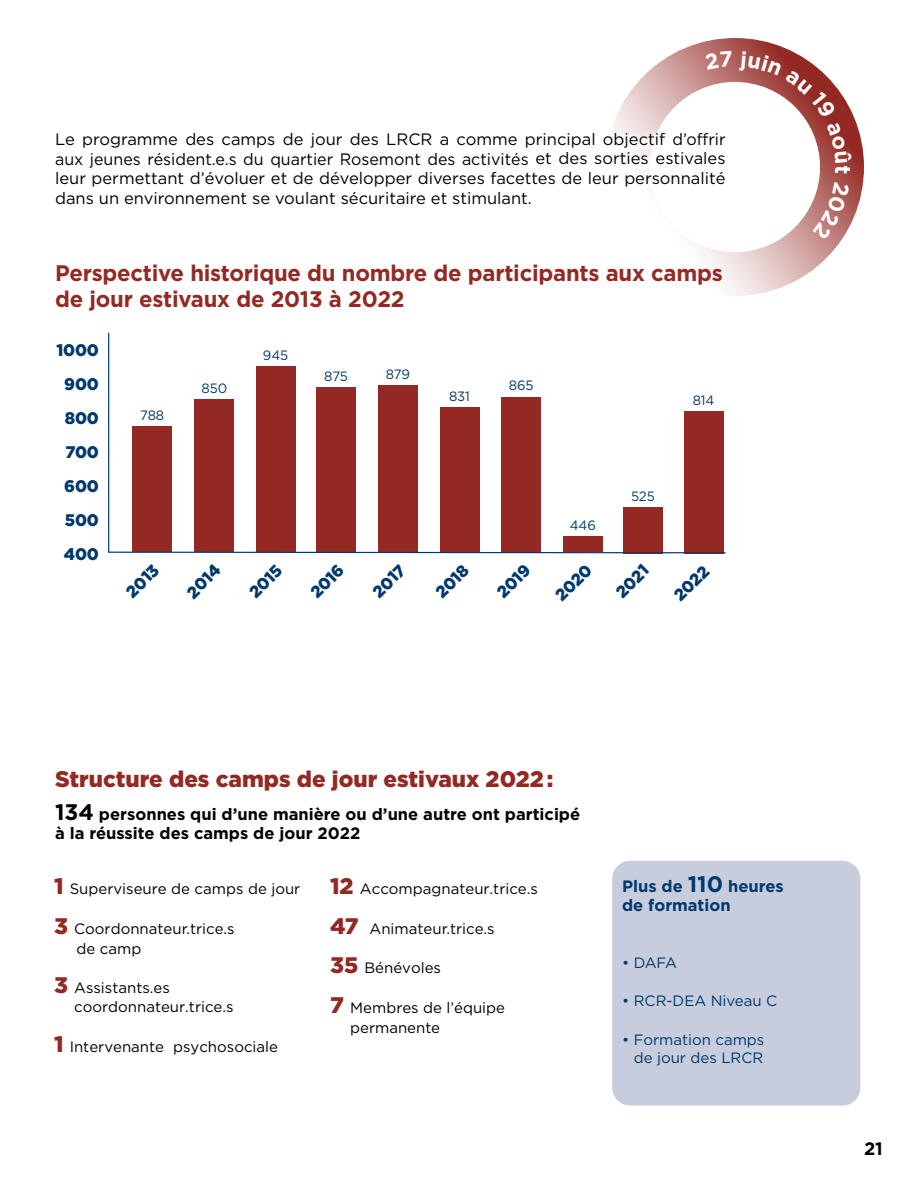
<style>
.page{position:relative;width:918px;height:1188px;background:#fff}
.page>*{position:absolute;margin:0;border:0;box-sizing:border-box;transform-origin:0 0}
.t1{font:700 22.5px/25.5px "Gotham";letter-spacing:-.01em;color:#942923}
.t2{font:900 22.5px "Gotham HTF";color:#942923}
.t3{font:700 18px "Gotham";color:#000}
.t4{font:900 16.8px/34px "Gotham HTF";letter-spacing:-.01em;color:#00396d;text-align:center}
.t5{font:16.5px/19.5px "Gotham HTF";color:#000;text-align:justify}
.t6{font:700 16.5px/19.5px "Gotham";color:#000}
.t7{font:700 16.5px/19.5px "Gotham";color:#00396d}
.t8{font:15px/19.8px "Gotham";color:#000}
.t9{font:15px/18px "Gotham HTF";color:#00396d;text-align:right}
.t10{font:13.5px "Gotham HTF";letter-spacing:-.01em;color:#00396d}
.s1{font-size:22.5px}
.s2{font-weight:900;font-size:22.5px;color:#942923}
</style>
<div class="page">
<svg style="left:613px;top:38px;width:251px;height:258px"></svg>
<svg style="left:108px;top:332px;width:618px;height:222px"></svg>
<div style="left:612px;top:861px;width:248px;height:245px;background:#c7cddd;border-radius:18px"></div>
<div style="left:50px;top:127px;width:685px;height:87px;background:#fff"></div>
<svg style="left:705px;top:51px;width:27px;height:19px"></svg>
<svg style="left:739px;top:51px;width:113px;height:123px"></svg>
<svg style="left:813px;top:182px;width:37px;height:58px;background:#ba7773"></svg>
<p class="t5" style="left:55px;top:129px;width:672px">Le programme des camps de jour des LRCR a comme principal objectif d’offrir aux jeunes résident.e.s du quartier Rosemont des activités et des sorties estivales leur permettant d’évoluer et de développer diverses facettes de leur personnalité dans un environnement se voulant sécuritaire et stimulant.</p>
<h1 class="t1" style="left:55px;top:260px;width:669px">Perspective historique du nombre de participants aux camps de jour estivaux de 2013 à 2022</h1>
<p class="t4" style="left:56px;top:332px;width:44px">1000<br>900<br>800<br>700<br>600<br>500<br>400</p>
<p class="t4" style="left:116px;top:582px;width:40px;rotate:-45deg">2013</p>
<p class="t10" style="left:263px;top:348px;width:27px">945</p>
<p class="t10" style="left:386px;top:367px;width:26px">879</p>
<p class="t10" style="left:324px;top:368px;width:25px">875</p>
<p class="t10" style="left:509px;top:378px;width:26px">865</p>
<p class="t10" style="left:202px;top:381px;width:27px">850</p>
<p class="t10" style="left:449px;top:388px;width:22px">831</p>
<p class="t10" style="left:693px;top:392px;width:23px">814</p>
<p class="t10" style="left:140px;top:407px;width:26px">788</p>
<p class="t10" style="left:631px;top:488px;width:25px">525</p>
<p class="t10" style="left:570px;top:518px;width:28px">446</p>
<p class="t4" style="left:426px;top:582px;width:40px;rotate:-45deg">2018</p>
<p class="t4" style="left:177px;top:583px;width:41px;rotate:-45deg">2014</p>
<p class="t4" style="left:487px;top:583px;width:41px;rotate:-45deg">2019</p>
<p class="t4" style="left:546px;top:586px;width:45px;rotate:-45deg">2020</p>
<p class="t4" style="left:301px;top:583px;width:41px;rotate:-45deg">2016</p>
<p class="t4" style="left:363px;top:582px;width:40px;rotate:-45deg">2017</p>
<p class="t4" style="left:240px;top:582px;width:40px;rotate:-45deg">2015</p>
<p class="t4" style="left:606px;top:582px;width:40px;rotate:-45deg">2021</p>
<p class="t4" style="left:664px;top:586px;width:44px;rotate:-45deg">2022</p>
<h1 class="t2" style="left:55px;top:766px;width:500px">Structure des camps de jour estivaux 2022:</h1>
<p class="t6" style="left:55px;top:804px;width:527px"><span class="s1">134</span> personnes qui d’une manière ou d’une autre ont participé à la réussite des camps de jour 2022</p>
<p class="t8" style="left:54px;top:879px;width:248px"><span class="s2">1</span> Superviseure de camps de jour</p>
<p class="t8" style="left:76px;top:918px;width:160px;text-indent:-22px"><span class="s2">3</span> Coordonnateur.trice.s de camp</p>
<p class="t8" style="left:74px;top:978px;width:161px;line-height:19px;text-indent:-20px"><span class="s2">3</span> Assistants.es coordonnateur.trice.s</p>
<p class="t8" style="left:54px;top:1037px;width:226px"><span class="s2">1</span> Intervenante psychosociale</p>
<p class="t8" style="left:330px;top:878px;width:209px"><span class="s2">12</span> Accompagnateur.trice.s</p>
<p class="t8" style="left:330px;top:918px;width:166px"><span class="s2">47</span> Animateur.trice.s</p>
<p class="t8" style="left:330px;top:958px;width:112px"><span class="s2">35</span> Bénévoles</p>
<p class="t8" style="left:350px;top:998px;width:156px;text-indent:-20px"><span class="s2">7</span> Membres de l’équipe permanente</p>
<p class="t7" style="left:622px;top:876px;width:163px">Plus de <span class="s1">110</span> heures de formation</p>
<p class="t9" style="left:622px;top:954px;width:57px">• DAFA</p>
<p class="t9" style="left:622px;top:992px;width:157px">• RCR-DEA Niveau C</p>
<p class="t9" style="left:622px;top:1030px;width:144px">• Formation camps de jour des LRCR</p>
<p class="t3" style="left:864px;top:1136px;width:20px">21</p>
</div>
